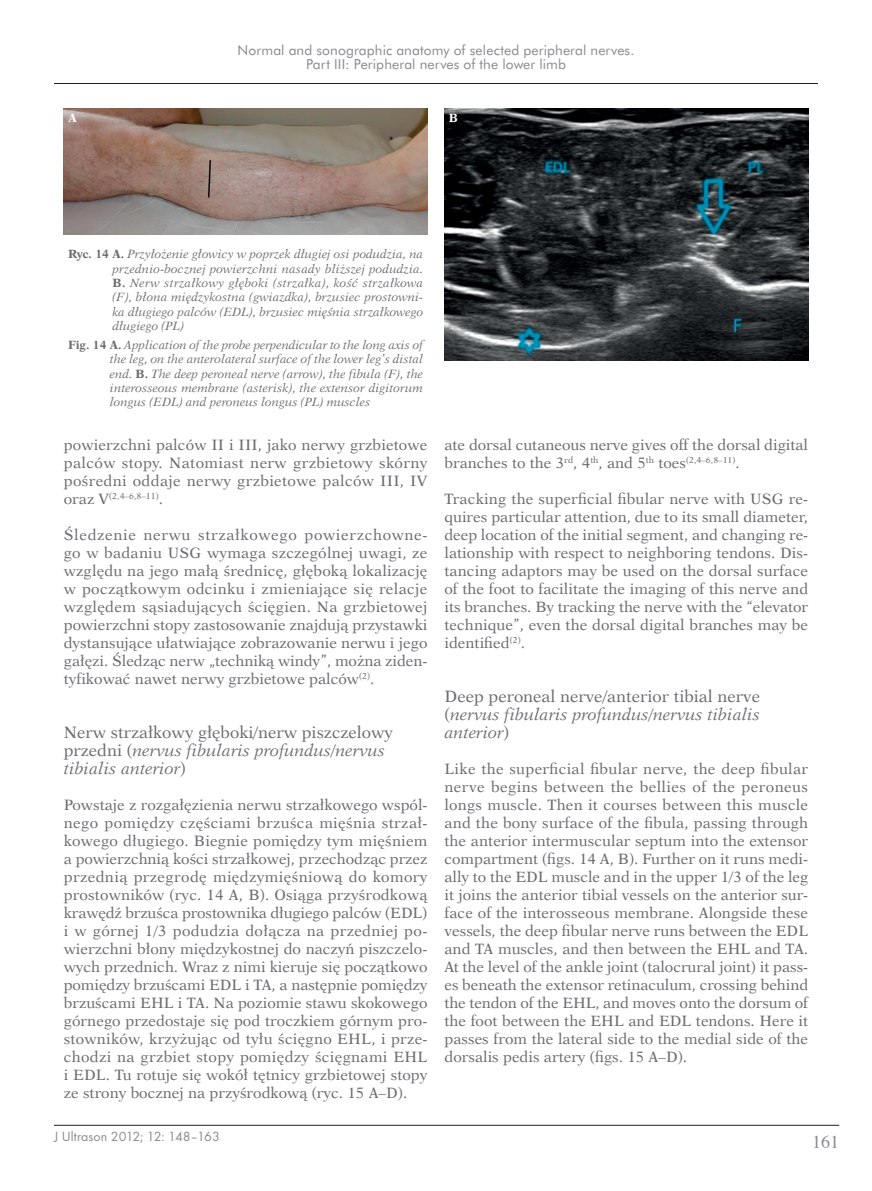
<style>
.page{position:relative;width:872px;height:1191px;background:#fff}
.page>*{position:absolute;margin:0;border:0;box-sizing:border-box;transform-origin:0 0}
.t1{font:18px "Times";color:#888a8d}
.t2{font:italic 16.5px/18px "Dutch 823 EU";color:#6c6d70}
.t3{font:15px/18px "Dutch 823 EU";color:#6c6d70;text-align:justify}
.t4{font:13.8px/14.4px "Futura PL";letter-spacing:.01em;color:#888a8d;text-align:center}
.t5{font:13.8px "Pfutura";color:#888a8d}
.t6{font:italic 12px/14.4px "Dutch 823 EU";color:#6c6d70;text-align:justify}
.t7{font:700 12px "Dutch 823 EU";color:#fff}
.t8{font:8.7px "Dutch 823 EU";color:#6c6d70}
.s1{font-weight:700;font-style:normal}
.s2{font-size:15px}
.s3{font-style:normal}
</style>
<div class="page">
<hr style="left:54px;top:1125px;width:785px;height:1px;background:#231f20">
<hr style="left:54px;top:83px;width:764px;height:1px;background:#231f20">
<img style="left:64px;top:108px;width:363px;height:126px">
<img style="left:444px;top:108px;width:364px;height:252px">
<p class="t4" style="left:237px;top:44px;width:398px">Normal and sonographic anatomy of selected peripheral nerves.<br>Part III: Peripheral nerves of the lower limb</p>
<p class="t7" style="left:68px;top:110px;width:10px">A</p>
<p class="t7" style="left:449px;top:110px;width:11px">B</p>
<p class="t6" style="left:112px;top:246px;width:312px;text-indent:-44px"><span class="s1">Ryc. 14 A.</span> Przyłożenie głowicy w poprzek długiej osi podudzia, na przednio-bocznej powierzchni nasady bliższej podudzia.<br><span class="s1">B.</span> Nerw strzałkowy głęboki (strzałka), kość strzałkowa (F), błona międzykostna (gwiazdka), brzusiec prostowni&shy;ka długiego palców (EDL), brzusiec mięśnia strzałkowego długiego (PL)</p>
<p class="t6" style="left:110px;top:337px;width:315px;text-indent:-42px"><span class="s1">Fig. 14 A.</span> Application of the probe perpendicular to the long axis of the leg, on the anterolateral surface of the lower leg’s distal end. <span class="s1">B.</span> The deep peroneal nerve (arrow), the fibula (F), the interosseous membrane (asterisk), the extensor digitorum longus (EDL) and peroneus longus (PL) muscles</p>
<p class="t3" style="left:64px;top:436px;width:365px">powierzchni palców II i III, jako nerwy grzbietowe palców stopy. Natomiast nerw grzbietowy skórny pośredni oddaje nerwy grzbietowe palców III, IV</p>
<p class="t8" style="left:64px;top:491px;width:101px"><span class="s2">oraz V</span>(2,4–6,8–11)<span class="s2">.</span></p>
<p class="t3" style="left:64px;top:526px;width:365px">Śledzenie nerwu strzałkowego powierzchowne&shy;go w badaniu USG wymaga szczególnej uwagi, ze względu na jego małą średnicę, głęboką lokalizację w początkowym odcinku i zmieniające się relacje względem sąsiadujących ścięgien. Na grzbietowej powierzchni stopy zastosowanie znajdują przystawki dystansujące ułatwiające zobrazowanie nerwu i jego gałęzi. Śledząc nerw „techniką windy”, można ziden&shy;tyfikować nawet nerwy grzbietowe palców<sup>(2)</sup>.</p>
<p class="t2" style="left:64px;top:723px;width:331px"><span class="s3">Nerw strzałkowy głęboki/nerw piszczelowy przedni (</span>nervus fibularis profundus/nervus tibialis anterior<span class="s3">)</span></p>
<p class="t3" style="left:64px;top:796px;width:365px">Powstaje z rozgałęzienia nerwu strzałkowego wspól&shy;nego pomiędzy częściami brzuśca mięśnia strzał&shy;kowego długiego. Biegnie pomiędzy tym mięśniem a powierzchnią kości strzałkowej, przechodząc przez przednią przegrodę międzymięśniową do komory prostowników (ryc. 14 A, B). Osiąga przyśrodkową krawędź brzuśca prostownika długiego palców (EDL) i w górnej 1/3 podudzia dołącza na przedniej po&shy;wierzchni błony międzykostnej do naczyń piszczelo&shy;wych przednich. Wraz z nimi kieruje się początkowo pomiędzy brzuścami EDL i TA, a następnie pomiędzy brzuścami EHL i TA. Na poziomie stawu skokowego górnego przedostaje się pod troczkiem górnym pro&shy;stowników, krzyżując od tyłu ścięgno EHL, i prze&shy;chodzi na grzbiet stopy pomiędzy ścięgnami EHL i EDL. Tu rotuje się wokół tętnicy grzbietowej stopy ze strony bocznej na przyśrodkową (ryc. 15 A–D).</p>
<p class="t5" style="left:54px;top:1130px;width:167px">J Ultrason 2012; 12: 148–163</p>
<p class="t3" style="left:444px;top:436px;width:365px">ate dorsal cutaneous nerve gives off the dorsal digital branches to the 3<sup>rd</sup>, 4<sup>th</sup>, and 5<sup>th</sup> toes<sup>(2,4–6,8–11)</sup>.</p>
<p class="t3" style="left:444px;top:490px;width:365px">Tracking the superficial fibular nerve with USG re&shy;quires particular attention, due to its small diameter, deep location of the initial segment, and changing re&shy;lationship with respect to neighboring tendons. Dis&shy;tancing adaptors may be used on the dorsal surface of the foot to facilitate the imaging of this nerve and its branches. By tracking the nerve with the “elevator technique”, even the dorsal digital branches may be identified<sup>(2)</sup>.</p>
<p class="t2" style="left:444px;top:687px;width:317px;text-align:justify"><span class="s3">Deep peroneal nerve/anterior tibial nerve (</span>nervus fibularis profundus/nervus tibialis anterior<span class="s3">)</span></p>
<p class="t3" style="left:444px;top:760px;width:365px">Like the superficial fibular nerve, the deep fibular nerve begins between the bellies of the peroneus longs muscle. Then it courses between this muscle and the bony surface of the fibula, passing through the anterior intermuscular septum into the extensor compartment (figs. 14 A, B). Further on it runs medi&shy;ally to the EDL muscle and in the upper 1/3 of the leg it joins the anterior tibial vessels on the anterior sur&shy;face of the interosseous membrane. Alongside these vessels, the deep fibular nerve runs between the EDL and TA muscles, and then between the EHL and TA.<br>At the level of the ankle joint (talocrural joint) it pass&shy;es beneath the extensor retinaculum, crossing behind the tendon of the EHL, and moves onto the dorsum of the foot between the EHL and EDL tendons. Here it passes from the lateral side to the medial side of the dorsalis pedis artery (figs. 15 A–D).</p>
<p class="t1" style="left:812px;top:1134px;width:28px">161</p>
</div>
